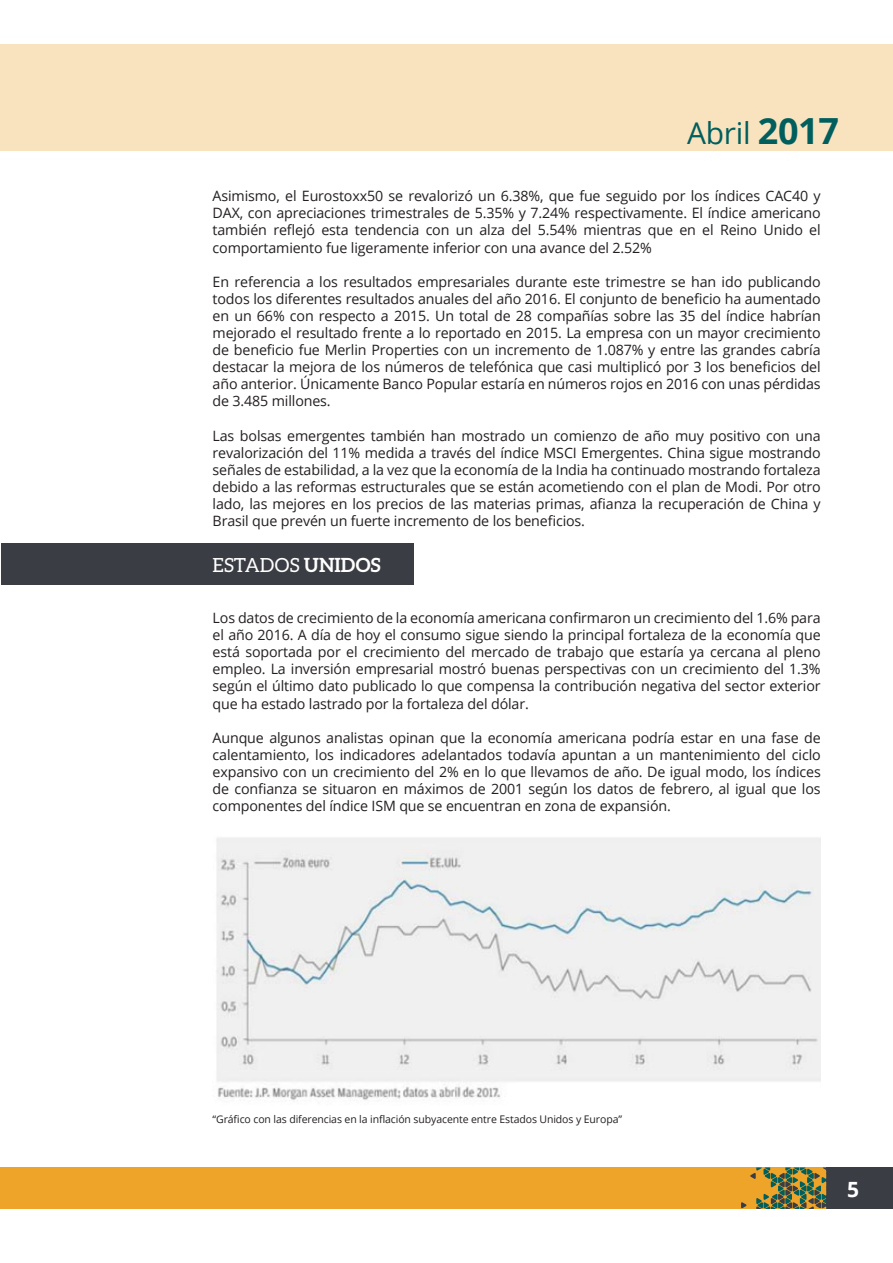
<style>
.page{position:relative;width:893px;height:1263px;background:#fff}
.page>*{position:absolute;margin:0;border:0;box-sizing:border-box;transform-origin:0 0}
.t1{font:30px "Open Sans";letter-spacing:-.01em;color:#005e5d}
.t2{font:700 21px "Open Sans";color:#fff}
.t3{font:19.5px "Aleo";color:#fff}
.t4{font:14.25px/17.1px "Open Sans";letter-spacing:-.01em;color:#231f20;text-align:justify}
.t5{font:10.5px "Open Sans";letter-spacing:-.01em;color:#231f20}
.s1{font-weight:700;font-size:36px}
.s2{font-weight:700}
</style>
<div class="page">
<div style="left:0;top:1167px;width:893px;height:42px;background:#eea329"></div>
<div style="left:0;top:45px;width:893px;height:106px;background:#f9e3bf"></div>
<div style="left:826px;top:1167px;width:67px;height:42px;background:#3a3d43"></div>
<svg style="left:741px;top:1167px;width:85px;height:42px"></svg>
<div style="left:1px;top:543px;width:413px;height:42px;background:#3a3d43"></div>
<img style="left:216px;top:838px;width:605px;height:263px">
<p class="t1" style="left:687px;top:113px;width:153px">Abril <span class="s1">2017</span></p>
<p class="t4" style="left:213px;top:187px;width:610px">Asimismo, el Eurostoxx50 se revalorizó un 6.38%, que fue seguido por los índices CAC40 y DAX, con apreciaciones trimestrales de 5.35% y 7.24% respectivamente. El índice americano también reflejó esta tendencia con un alza del 5.54% mientras que en el Reino Unido el comportamiento fue ligeramente inferior con una avance del 2.52%</p>
<p class="t4" style="left:213px;top:273px;width:610px">En referencia a los resultados empresariales durante este trimestre se han ido publicando todos los diferentes resultados anuales del año 2016. El conjunto de beneficio ha aumentado en un 66% con respecto a 2015. Un total de 28 compañías sobre las 35 del índice habrían mejorado el resultado frente a lo reportado en 2015. La empresa con un mayor crecimiento de beneficio fue Merlin Properties con un incremento de 1.087% y entre las grandes cabría destacar la mejora de los números de telefónica que casi multiplicó por 3 los beneficios del año anterior. Únicamente Banco Popular estaría en números rojos en 2016 con unas pérdidas de 3.485 millones.</p>
<p class="t4" style="left:213px;top:426px;width:610px">Las bolsas emergentes también han mostrado un comienzo de año muy positivo con una revalorización del 11% medida a través del índice MSCI Emergentes. China sigue mostrando señales de estabilidad, a la vez que la economía de la India ha continuado mostrando fortaleza debido a las reformas estructurales que se están acometiendo con el plan de Modi. Por otro lado, las mejores en los precios de las materias primas, afianza la recuperación de China y Brasil que prevén un fuerte incremento de los beneficios.</p>
<p class="t3" style="left:213px;top:554px;width:169px">ESTADOS <span class="s2">UNIDOS</span></p>
<p class="t4" style="left:213px;top:609px;width:610px">Los datos de crecimiento de la economía americana confirmaron un crecimiento del 1.6% para el año 2016. A día de hoy el consumo sigue siendo la principal fortaleza de la economía que está soportada por el crecimiento del mercado de trabajo que estaría ya cercana al pleno empleo. La inversión empresarial mostró buenas perspectivas con un crecimiento del 1.3% según el último dato publicado lo que compensa la contribución negativa del sector exterior que ha estado lastrado por la fortaleza del dólar.</p>
<p class="t4" style="left:213px;top:729px;width:610px">Aunque algunos analistas opinan que la economía americana podría estar en una fase de calentamiento, los indicadores adelantados todavía apuntan a un mantenimiento del ciclo expansivo con un crecimiento del 2% en lo que llevamos de año. De igual modo, los índices de confianza se situaron en máximos de 2001 según los datos de febrero, al igual que los componentes del índice ISM que se encuentran en zona de expansión.</p>
<p class="t5" style="left:213px;top:1112px;width:411px">“Gráfico con las diferencias en la inflación subyacente entre Estados Unidos y Europa”</p>
<p class="t2" style="left:847px;top:1175px;width:13px">5</p>
</div>
